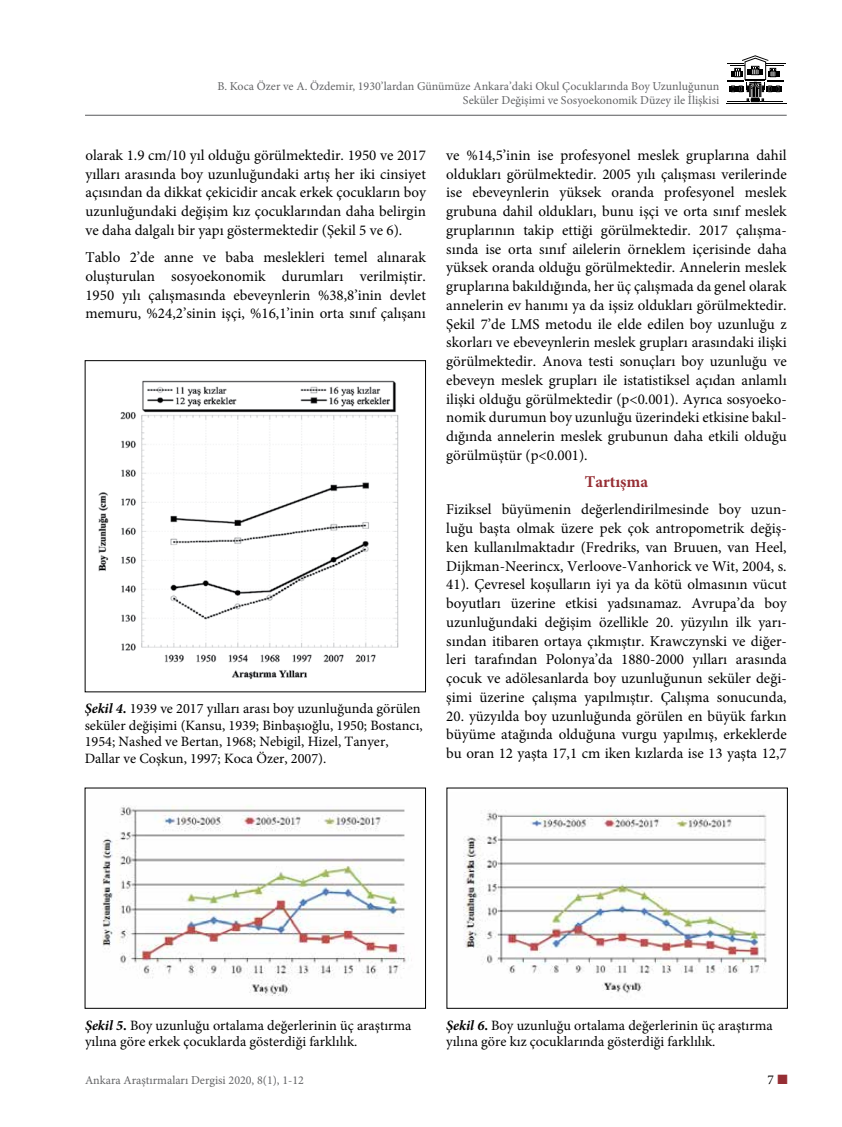
<style>
.page{position:relative;width:842px;height:1127px;background:#fff}
.page>*{position:absolute;margin:0;border:0;box-sizing:border-box;transform-origin:0 0}
.t1{font:700 16.5px "Minion Pro";color:#962e34}
.t2{font:15px/18.8px "Minion Pro";color:#000;text-align:justify}
.t3{font:14.25px/16.5px "Minion Pro";color:#000}
.t4{font:13.5px "Minion Pro";color:#000}
.t5{font:12px/13.5px "Minion Pro";color:#636466;text-align:right}
.s1{font-weight:700;font-style:italic}
.s2{font-weight:700}
.s3{color:#962e34}
</style>
<div class="page">
<hr style="left:85px;top:115px;width:702px;height:1px;background:#58595b">
<hr style="left:726px;top:103px;width:60px;height:1px;background:#000">
<svg style="left:727px;top:55px;width:59px;height:48px"></svg>
<img style="left:98px;top:380px;width:301px;height:300px">
<div style="left:85px;top:360px;width:341px;height:332px;border:1px solid #000"></div>
<img style="left:102px;top:805px;width:310px;height:191px">
<img style="left:463px;top:809px;width:304px;height:185px">
<p class="t5" style="left:217px;top:79px;width:503px">B. Koca Özer ve A. Özdemir, 1930’lardan Günümüze Ankara’daki Okul Çocuklarında Boy Uzunluğunun<br>Seküler Değişimi ve Sosyoekonomik Düzey ile İlişkisi</p>
<p class="t2" style="left:85px;top:146px;width:342px">olarak 1.9 cm/10 yıl olduğu görülmektedir. 1950 ve 2017 yılları arasında boy uzunluğundaki artış her iki cinsiyet açısından da dikkat çekicidir ancak erkek çocukların boy uzunluğundaki değişim kız çocuklarından daha belirgin ve daha dalgalı bir yapı göstermektedir (Şekil 5 ve 6).</p>
<p class="t2" style="left:85px;top:248px;width:342px">Tablo 2’de anne ve baba meslekleri temel alınarak oluşturulan sosyoekonomik durumları verilmiştir.<br>1950 yılı çalışmasında ebeveynlerin %38,8’inin devlet memuru, %24,2’sinin işçi, %16,1’inin orta sınıf çalışanı</p>
<p class="t3" style="left:85px;top:700px;width:339px"><span class="s1">Şekil 4</span><span class="s2">.</span> 1939 ve 2017 yılları arası boy uzunluğunda görülen seküler değişimi (Kansu, 1939; Binbaşıoğlu, 1950; Bostancı, 1954; Nashed ve Bertan, 1968; Nebigil, Hizel, Tanyer, Dallar ve Coşkun, 1997; Koca Özer, 2007).</p>
<p class="t2" style="left:446px;top:146px;width:342px">ve %14,5’inin ise profesyonel meslek gruplarına dahil oldukları görülmektedir. 2005 yılı çalışması verilerinde ise ebeveynlerin yüksek oranda profesyonel meslek grubuna dahil oldukları, bunu işçi ve orta sınıf meslek gruplarının takip ettiği görülmektedir. 2017 çalışma&shy;sında ise orta sınıf ailelerin örneklem içerisinde daha yüksek oranda olduğu görülmektedir. Annelerin meslek gruplarına bakıldığında, her üç çalışmada da genel olarak annelerin ev hanımı ya da işsiz oldukları görülmektedir.<br>Şekil 7’de LMS metodu ile elde edilen boy uzunluğu z skorları ve ebeveynlerin meslek grupları arasındaki ilişki görülmektedir. Anova testi sonuçları boy uzunluğu ve ebeveyn meslek grupları ile istatistiksel açıdan anlamlı ilişki olduğu görülmektedir (p&lt;0.001). Ayrıca sosyoeko&shy;nomik durumun boy uzunluğu üzerindeki etkisine bakıl&shy;dığında annelerin meslek grubunun daha etkili olduğu görülmüştür (p&lt;0.001).</p>
<p class="t1" style="left:585px;top:470px;width:65px">Tartışma</p>
<p class="t2" style="left:446px;top:500px;width:342px">Fiziksel büyümenin değerlendirilmesinde boy uzun&shy;luğu başta olmak üzere pek çok antropometrik değiş&shy;ken kullanılmaktadır (Fredriks, van Bruuen, van Heel, Dijkman-Neerincx, Verloove-Vanhorick ve Wit, 2004, s.<br>41). Çevresel koşulların iyi ya da kötü olmasının vücut boyutları üzerine etkisi yadsınamaz. Avrupa’da boy uzunluğundaki değişim özellikle 20. yüzyılın ilk yarı&shy;sından itibaren ortaya çıkmıştır. Krawczynski ve diğer&shy;leri tarafından Polonya’da 1880-2000 yılları arasında çocuk ve adölesanlarda boy uzunluğunun seküler deği&shy;şimi üzerine çalışma yapılmıştır. Çalışma sonucunda,</p>
<p class="t2" style="left:446px;top:706px;width:342px">20. yüzyılda boy uzunluğunda görülen en büyük farkın büyüme atağında olduğuna vurgu yapılmış, erkeklerde bu oran 12 yaşta 17,1 cm iken kızlarda ise 13 yaşta 12,7</p>
<p class="t3" style="left:85px;top:1017px;width:328px"><span class="s1">Şekil 5</span><span class="s2">.</span> Boy uzunluğu ortalama değerlerinin üç araştırma yılına göre erkek çocuklarda gösterdiği farklılık.</p>
<p class="t3" style="left:446px;top:1017px;width:328px"><span class="s1">Şekil 6</span><span class="s2">.</span> Boy uzunluğu ortalama değerlerinin üç araştırma yılına göre kız çocuklarında gösterdiği farklılık.</p>
<p class="t5" style="left:85px;top:1074px;width:220px">Ankara Araştırmaları Dergisi 2020, 8(1), 1-12</p>
<p class="t4" style="left:768px;top:1071px;width:22px">7 <span class="s3">■</span></p>
</div>
